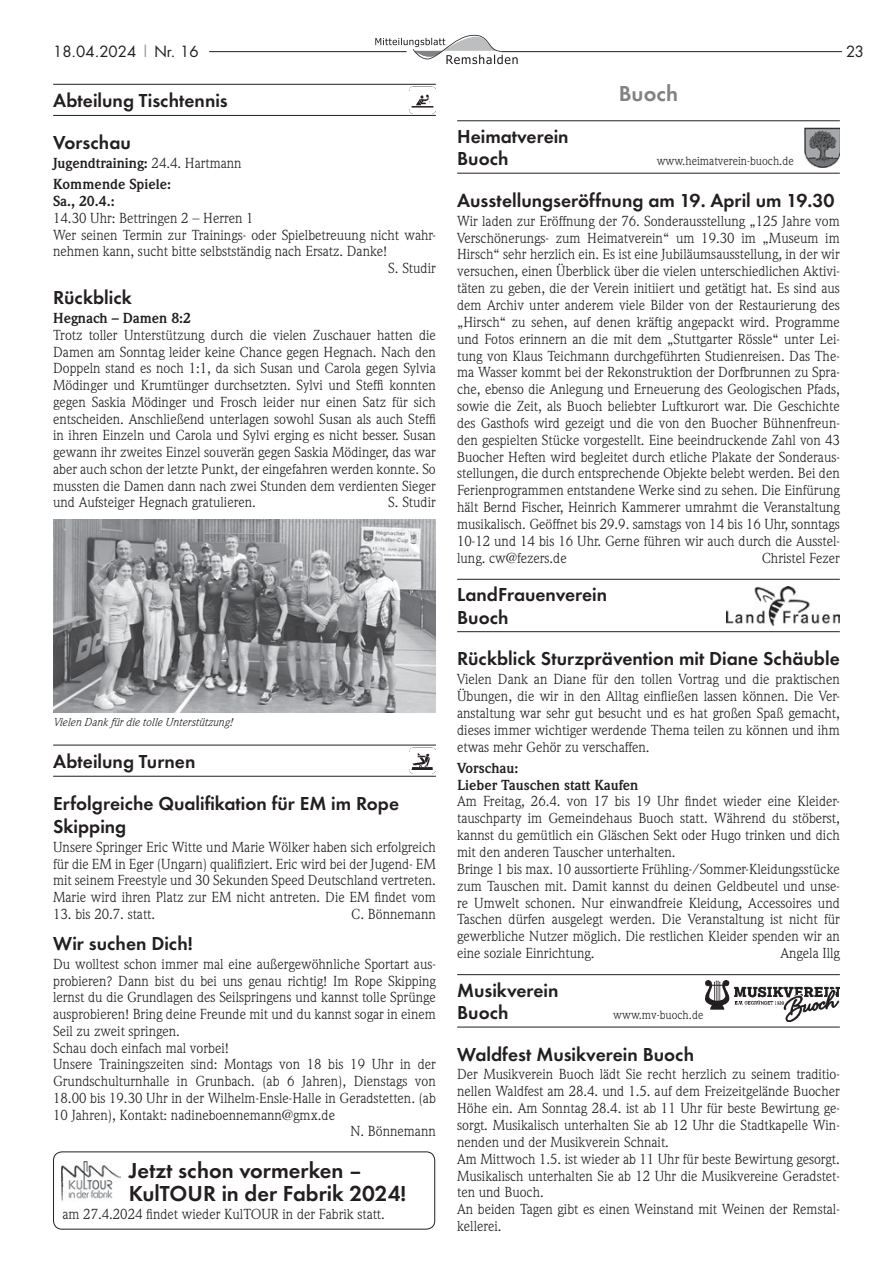
<style>
.page{position:relative;width:893px;height:1263px;background:#fff}
.page>*{position:absolute;margin:0;border:0;box-sizing:border-box;transform-origin:0 0}
.t1{font:600 22.5px/22.5px "Futura T";color:#231f20}
.t2{font:600 22.5px "Futura T";color:#808285}
.t3{font:600 19.5px/22.5px "Futura T";color:#231f20}
.t4{font:15px "Futura";color:#231f20}
.t5{font:14.25px/16.8px "Weidemann";color:#231f20;text-align:justify}
.t6{font:700 14.25px/21px "Weidemann";color:#231f20}
.t7{font:12px "Weidemann";color:#231f20}
.t8{font:italic 11.25px "Weidemann";color:#231f20}
.s1{color:#949698}
.s2{font-weight:400}
</style>
<div class="page">
<hr style="left:209px;top:51px;width:198px;height:1px;background:#231f20">
<hr style="left:501px;top:51px;width:341px;height:1px;background:#231f20">
<svg style="left:375px;top:34px;width:143px;height:30px"></svg>
<hr style="left:53px;top:115px;width:383px;height:1px;background:#231f20">
<hr style="left:53px;top:84px;width:383px;height:1px;background:#231f20">
<img style="left:409px;top:87px;width:27px;height:26px">
<img style="left:53px;top:519px;width:383px;height:193px">
<hr style="left:53px;top:776px;width:383px;height:1px;background:#231f20">
<hr style="left:53px;top:745px;width:383px;height:1px;background:#231f20">
<img style="left:409px;top:747px;width:27px;height:27px">
<div style="left:53px;top:1151px;width:382px;height:78px;border:1px solid #231f20;border-radius:9px"></div>
<img style="left:62px;top:1162px;width:58px;height:39px">
<hr style="left:457px;top:173px;width:383px;height:1px;background:#231f20">
<hr style="left:457px;top:120px;width:383px;height:1px;background:#231f20">
<img style="left:804px;top:127px;width:36px;height:40px">
<hr style="left:457px;top:631px;width:383px;height:1px;background:#231f20">
<hr style="left:457px;top:579px;width:383px;height:1px;background:#231f20">
<img style="left:726px;top:586px;width:114px;height:39px">
<hr style="left:457px;top:1027px;width:383px;height:1px;background:#231f20">
<hr style="left:457px;top:974px;width:383px;height:1px;background:#231f20">
<img style="left:706px;top:980px;width:134px;height:42px">
<p class="t4" style="left:53px;top:41px;width:147px">18.04.2024 <span class="s1">|</span> Nr. 16</p>
<p class="t4" style="left:846px;top:41px;width:19px">23</p>
<h2 class="t3" style="left:53px;top:80px;width:176px;line-height:42.2px">Abteilung Tischtennis<br>Vorschau</h2>
<p class="t6" style="left:53px;top:153px;width:190px">Jugendtraining: <span class="s2">24.4. Hartmann<br></span>Kommende Spiele:</p>
<p class="t6" style="left:53px;top:191px;width:63px">Sa., 20.4.:</p>
<p class="t5" style="left:53px;top:209px;width:202px">14.30 Uhr: Bettringen 2 – Herren 1</p>
<p class="t5" style="left:53px;top:226px;width:384px">Wer seinen Termin zur Trainings- oder Spielbetreuung nicht wahr-</p>
<p class="t5" style="left:53px;top:243px;width:336px">nehmen kann, sucht bitte selbstständig nach Ersatz. Danke!</p>
<p class="t5" style="left:388px;top:260px;width:49px">S. Studir</p>
<h2 class="t3" style="left:53px;top:286px;width:80px">Rückblick</h2>
<p class="t6" style="left:53px;top:308px;width:140px">Hegnach – Damen 8:2</p>
<p class="t5" style="left:53px;top:326px;width:384px">Trotz toller Unterstützung durch die vielen Zuschauer hatten die Damen am Sonntag leider keine Chance gegen Hegnach. Nach den Doppeln stand es noch 1:1, da sich Susan und Carola gegen Sylvia Mödinger und Krumtünger durchsetzten. Sylvi und Steffi konnten gegen Saskia Mödinger und Frosch leider nur einen Satz für sich entscheiden. Anschließend unterlagen sowohl Susan als auch Steffi in ihren Einzeln und Carola und Sylvi erging es nicht besser. Susan gewann ihr zweites Einzel souverän gegen Saskia Mödinger, das war aber auch schon der letzte Punkt, der eingefahren werden konnte. So mussten die Damen dann nach zwei Stunden dem verdienten Sieger und Aufsteiger Hegnach gratulieren.</p>
<h1 class="t2" style="left:619px;top:80px;width:61px">Buoch</h1>
<h2 class="t3" style="left:457px;top:125px;width:113px">Heimatverein<br>Buoch</h2>
<p class="t7" style="left:657px;top:154px;width:138px">www.heimatverein-buoch.de</p>
<h2 class="t3" style="left:457px;top:189px;width:379px">Ausstellungseröffnung am 19. April um 19.30</h2>
<p class="t5" style="left:457px;top:212px;width:384px">Wir laden zur Eröffnung der 76. Sonderausstellung „125 Jahre vom Verschönerungs- zum Heimatverein“ um 19.30 im „Museum im Hirsch“ sehr herzlich ein. Es ist eine Jubiläumsausstellung, in der wir versuchen, einen Überblick über die vielen unterschiedlichen Aktivi&shy;täten zu geben, die der Verein initiiert und getätigt hat. Es sind aus dem Archiv unter anderem viele Bilder von der Restaurierung des „Hirsch“ zu sehen, auf denen kräftig angepackt wird. Programme und Fotos erinnern an die mit dem „Stuttgarter Rössle“ unter Lei&shy;tung von Klaus Teichmann durchgeführten Studienreisen. Das The&shy;ma Wasser kommt bei der Rekonstruktion der Dorfbrunnen zu Spra&shy;che, ebenso die Anlegung und Erneuerung des Geologischen Pfads, sowie die Zeit, als Buoch beliebter Luftkurort war. Die Geschichte des Gasthofs wird gezeigt und die von den Buocher Bühnenfreun&shy;den gespielten Stücke vorgestellt. Eine beeindruckende Zahl von 43<br>Buocher Heften wird begleitet durch etliche Plakate der Sonderaus&shy;stellungen, die durch entsprechende Objekte belebt werden. Bei den Ferienprogrammen entstandene Werke sind zu sehen. Die Einfürung hält Bernd Fischer, Heinrich Kammerer umrahmt die Veranstaltung musikalisch. Geöffnet bis 29.9. samstags von 14 bis 16 Uhr, sonntags 10-12 und 14 bis 16 Uhr. Gerne führen wir auch durch die Ausstel&shy;lung. cw@fezers.de</p>
<p class="t5" style="left:388px;top:494px;width:49px">S. Studir</p>
<p class="t5" style="left:762px;top:549px;width:80px">Christel Fezer</p>
<p class="t8" style="left:53px;top:716px;width:181px">Vielen Dank für die tolle Unterstützung!</p>
<h2 class="t3" style="left:53px;top:740px;width:348px;line-height:42.2px">Abteilung Turnen<br>Erfolgreiche Qualifikation für EM im Rope</h2>
<h2 class="t3" style="left:53px;top:815px;width:75px">Skipping</h2>
<p class="t5" style="left:53px;top:838px;width:384px">Unsere Springer Eric Witte und Marie Wölker haben sich erfolgreich für die EM in Eger (Ungarn) qualifiziert. Eric wird bei der Jugend- EM mit seinem Freestyle und 30 Sekunden Speed Deutschland vertreten.<br>Marie wird ihren Platz zur EM nicht antreten. Die EM findet vom</p>
<p class="t5" style="left:53px;top:905px;width:104px">13. bis 20.7. statt.</p>
<p class="t5" style="left:351px;top:905px;width:86px">C. Bönnemann</p>
<h2 class="t3" style="left:53px;top:932px;width:141px">Wir suchen Dich!</h2>
<p class="t5" style="left:53px;top:955px;width:384px">Du wolltest schon immer mal eine außergewöhnliche Sportart aus-</p>
<p class="t5" style="left:53px;top:972px;width:384px">probieren? Dann bist du bei uns genau richtig! Im Rope Skipping</p>
<p class="t5" style="left:53px;top:989px;width:384px">lernst du die Grundlagen des Seilspringens und kannst tolle Sprünge</p>
<p class="t5" style="left:53px;top:1006px;width:384px">ausprobieren! Bring deine Freunde mit und du kannst sogar in einem</p>
<p class="t5" style="left:53px;top:1022px;width:128px">Seil zu zweit springen.</p>
<p class="t5" style="left:53px;top:1039px;width:177px">Schau doch einfach mal vorbei!</p>
<p class="t5" style="left:53px;top:1056px;width:384px">Unsere Trainingszeiten sind: Montags von 18 bis 19 Uhr in der</p>
<p class="t5" style="left:53px;top:1073px;width:384px">Grundschulturnhalle in Grunbach. (ab 6 Jahren), Dienstags von</p>
<p class="t5" style="left:53px;top:1089px;width:384px">18.00 bis 19.30 Uhr in der Wilhelm-Ensle-Halle in Geradstetten. (ab</p>
<p class="t5" style="left:53px;top:1106px;width:283px">10 Jahren), Kontakt: nadineboennemann@gmx.de</p>
<p class="t5" style="left:350px;top:1123px;width:87px">N. Bönnemann</p>
<h1 class="t1" style="left:129px;top:1159px;width:279px">Jetzt schon vormerken –<br>KulTOUR in der Fabrik 2024!</h1>
<p class="t5" style="left:62px;top:1206px;width:324px">am 27.4.2024 findet wieder KulTOUR in der Fabrik statt.</p>
<h2 class="t3" style="left:457px;top:583px;width:152px">LandFrauenverein<br>Buoch</h2>
<h2 class="t3" style="left:457px;top:647px;width:384px">Rückblick Sturzprävention mit Diane Schäuble</h2>
<p class="t5" style="left:457px;top:671px;width:384px">Vielen Dank an Diane für den tollen Vortrag und die praktischen Übungen, die wir in den Alltag einfließen lassen können. Die Ver&shy;anstaltung war sehr gut besucht und es hat großen Spaß gemacht, dieses immer wichtiger werdende Thema teilen zu können und ihm etwas mehr Gehör zu verschaffen.</p>
<p class="t6" style="left:457px;top:760px;width:183px;line-height:16.8px">Vorschau:<br>Lieber Tauschen statt Kaufen</p>
<p class="t5" style="left:457px;top:793px;width:384px;text-align:left">Am Freitag, 26.4. von 17 bis 19 Uhr findet wieder eine Kleider&shy;tauschparty im Gemeindehaus Buoch statt. Während du stöberst, kannst du gemütlich ein Gläschen Sekt oder Hugo trinken und dich mit den anderen Tauscher unterhalten.<br>Bringe 1 bis max. 10 aussortierte Frühling-/Sommer-Kleidungsstücke zum Tauschen mit. Damit kannst du deinen Geldbeutel und unse&shy;re Umwelt schonen. Nur einwandfreie Kleidung, Accessoires und Taschen dürfen ausgelegt werden. Die Veranstaltung ist nicht für gewerbliche Nutzer möglich. Die restlichen Kleider spenden wir an eine soziale Einrichtung.</p>
<p class="t5" style="left:780px;top:945px;width:61px">Angela Illg</p>
<h2 class="t3" style="left:457px;top:979px;width:103px">Musikverein<br>Buoch</h2>
<p class="t7" style="left:613px;top:1008px;width:92px">www.mv-buoch.de</p>
<h2 class="t3" style="left:457px;top:1042px;width:238px">Waldfest Musikverein Buoch</h2>
<p class="t5" style="left:457px;top:1066px;width:384px;text-align:left">Der Musikverein Buoch lädt Sie recht herzlich zu seinem traditio&shy;nellen Waldfest am 28.4. und 1.5. auf dem Freizeitgelände Buocher Höhe ein. Am Sonntag 28.4. ist ab 11 Uhr für beste Bewirtung ge&shy;sorgt. Musikalisch unterhalten Sie ab 12 Uhr die Stadtkapelle Win&shy;nenden und der Musikverein Schnait.<br>Am Mittwoch 1.5. ist wieder ab 11 Uhr für beste Bewirtung gesorgt.<br>Musikalisch unterhalten Sie ab 12 Uhr die Musikvereine Geradstet&shy;ten und Buoch.<br>An beiden Tagen gibt es einen Weinstand mit Weinen der Remstal&shy;kellerei.</p>
</div>
